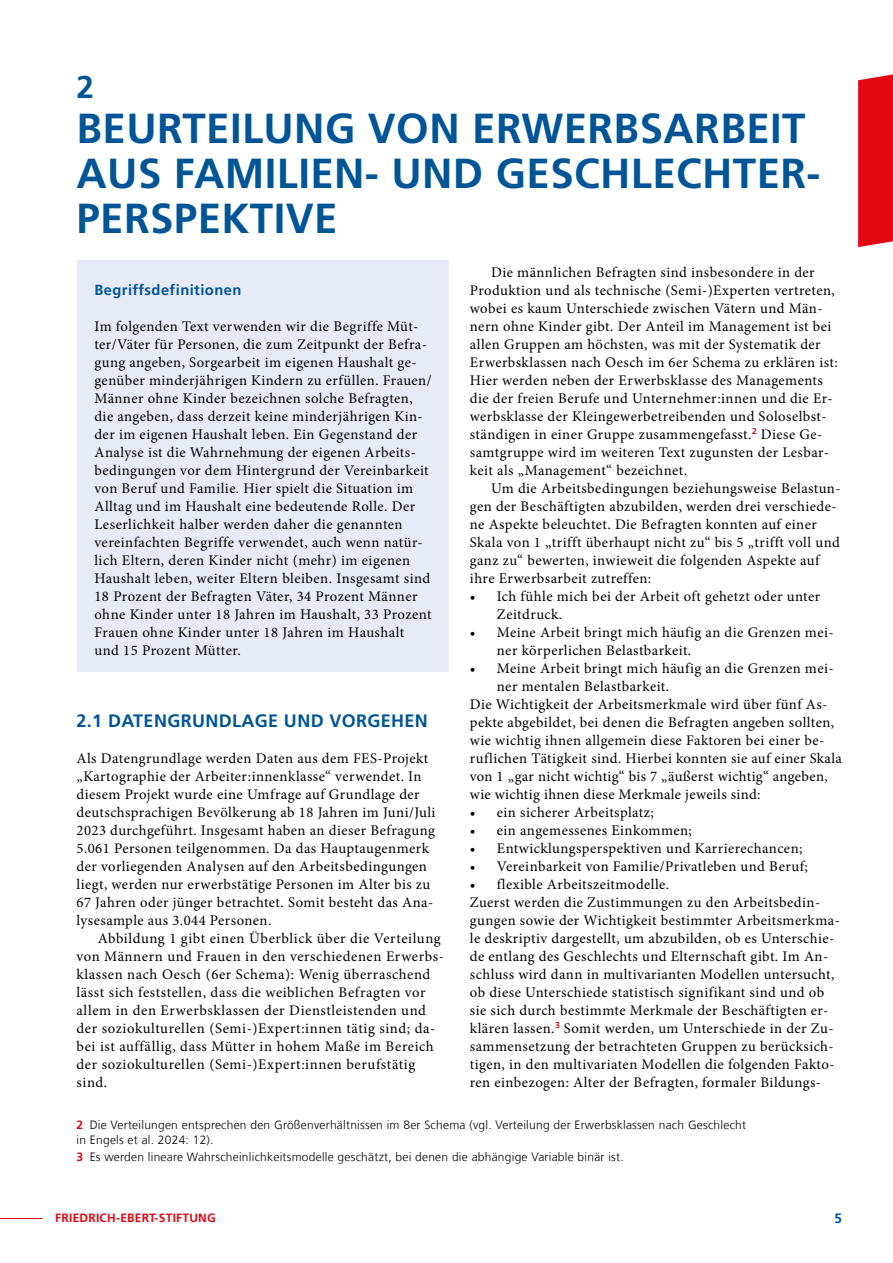
<style>
.page{position:relative;width:893px;height:1263px;background:#fff}
.page>*{position:absolute;margin:0;border:0;box-sizing:border-box;transform-origin:0 0}
.t1{font:700 42px/45px "Frutiger LT Com";letter-spacing:.01em;color:#005597}
.t2{font:700 31.5px "Frutiger LT Com";color:#005597}
.t3{font:700 18px "Frutiger LT Com";letter-spacing:.02em;color:#005597}
.t4{font:14.7px/18px "Minion Pro";letter-spacing:.03em;color:#000}
.t5{font:700 14.7px "Frutiger LT Com";letter-spacing:.03em;color:#005597}
.t6{font:700 13.5px "Frutiger LT Com";color:#005597}
.t7{font:300 12px/15px "Frutiger LT Com";letter-spacing:.02em;color:#000}
.t8{font:700 12px "Frutiger LT Com";letter-spacing:.02em;color:#e30613}
.s1{font-weight:700;color:#e30613}
</style>
<div class="page">
<div style="left:77px;top:260px;width:372px;height:412px;background:#e7eaf7"></div>
<hr style="left:0;top:1218px;width:43px;height:1px;background:#e30613">
<div style="left:858px;top:74px;width:35px;height:173px;background:#e30613"></div>
<h2 class="t2" style="left:77px;top:69px;width:19px">2</h2>
<h1 class="t1" style="left:77px;top:106px;width:745px">BEURTEILUNG VON ERWERBSARBEIT<br>AUS FAMILIEN- UND GESCHLECHTER-<br>PERSPEKTIVE</h1>
<p class="t5" style="left:94px;top:281px;width:148px">Begriffsdefinitionen</p>
<p class="t4" style="left:94px;top:317px;width:339px">Im folgenden Text verwenden wir die Begriffe Müt&shy;ter/Väter für Personen, die zum Zeitpunkt der Befra&shy;gung angeben, Sorgearbeit im eigenen Haushalt ge&shy;genüber minderjährigen Kindern zu erfüllen. Frauen/ Männer ohne Kinder bezeichnen solche Befragten, die angeben, dass derzeit keine minderjährigen Kin&shy;der im eigenen Haushalt leben. Ein Gegenstand der Analyse ist die Wahrnehmung der eigenen Arbeits&shy;bedingungen vor dem Hintergrund der Vereinbarkeit von Beruf und Familie. Hier spielt die Situation im Alltag und im Haushalt eine bedeutende Rolle. Der Leserlichkeit halber werden daher die genannten vereinfachten Begriffe verwendet, auch wenn natür&shy;lich Eltern, deren Kinder nicht (mehr) im eigenen Haushalt leben, weiter Eltern bleiben. Insgesamt sind 18 Prozent der Befragten Väter, 34 Prozent Männer ohne Kinder unter 18 Jahren im Haushalt, 33 Prozent Frauen ohne Kinder unter 18 Jahren im Haushalt und 15 Prozent Mütter.</p>
<p class="t3" style="left:77px;top:710px;width:353px">2.1 DATENGRUNDLAGE UND VORGEHEN</p>
<p class="t4" style="left:77px;top:749px;width:361px">Als Datengrundlage werden Daten aus dem FES-Projekt „Kartographie der Arbeiter:innenklasse“ verwendet. In diesem Projekt wurde eine Umfrage auf Grundlage der deutschsprachigen Bevölkerung ab 18 Jahren im Juni/Juli 2023 durchgeführt. Insgesamt haben an dieser Befragung 5.061 Personen teilgenommen. Da das Hauptaugenmerk der vorliegenden Analysen auf den Arbeitsbedingungen liegt, werden nur erwerbstätige Personen im Alter bis zu 67 Jahren oder jünger betrachtet. Somit besteht das Ana&shy;lysesample aus 3.044 Personen.</p>
<p class="t4" style="left:77px;top:929px;width:369px;text-indent:21px">Abbildung 1 gibt einen Überblick über die Verteilung von Männern und Frauen in den verschiedenen Erwerbs&shy;klassen nach Oesch (6er Schema): Wenig überraschend lässt sich feststellen, dass die weiblichen Befragten vor allem in den Erwerbsklassen der Dienstleistenden und der soziokulturellen (Semi-)Expert:innen tätig sind; da&shy;bei ist auffällig, dass Mütter in hohem Maße im Bereich der soziokulturellen (Semi-)Expert:innen berufstätig sind.</p>
<p class="t4" style="left:470px;top:263px;width:369px;text-indent:21px">Die männlichen Befragten sind insbesondere in der Produktion und als technische (Semi-)Experten vertreten, wobei es kaum Unterschiede zwischen Vätern und Män&shy;nern ohne Kinder gibt. Der Anteil im Management ist bei allen Gruppen am höchsten, was mit der Systematik der Erwerbsklassen nach Oesch im 6er Schema zu erklären ist:<br>Hier werden neben der Erwerbsklasse des Managements die der freien Berufe und Unternehmer:innen und die Er&shy;werbsklasse der Kleingewerbetreibenden und Soloselbst&shy;ständigen in einer Gruppe zusammengefasst.<sup>2</sup> Diese Ge&shy;samtgruppe wird im weiteren Text zugunsten der Lesbar&shy;keit als „Management“ bezeichnet.</p>
<p class="t4" style="left:470px;top:479px;width:372px;text-indent:21px">Um die Arbeitsbedingungen beziehungsweise Belastun&shy;gen der Beschäftigten abzubilden, werden drei verschiede&shy;ne Aspekte beleuchtet. Die Befragten konnten auf einer Skala von 1 „trifft überhaupt nicht zu“ bis 5 „trifft voll und ganz zu“ bewerten, inwieweit die folgenden Aspekte auf ihre Erwerbsarbeit zutreffen:</p>
<p class="t4" style="left:497px;top:587px;width:325px;text-indent:-27px">• Ich fühle mich bei der Arbeit oft gehetzt oder unter<br>Zeitdruck.</p>
<p class="t4" style="left:497px;top:623px;width:338px;text-indent:-27px">• Meine Arbeit bringt mich häufig an die Grenzen mei&shy;ner körperlichen Belastbarkeit.</p>
<p class="t4" style="left:470px;top:659px;width:365px">• Meine Arbeit bringt mich häufig an die Grenzen mei-</p>
<p class="t4" style="left:497px;top:677px;width:174px">ner mentalen Belastbarkeit.</p>
<p class="t4" style="left:470px;top:695px;width:359px">Die Wichtigkeit der Arbeitsmerkmale wird über fünf As-</p>
<p class="t4" style="left:470px;top:713px;width:366px">pekte abgebildet, bei denen die Befragten angeben sollten,</p>
<p class="t4" style="left:470px;top:731px;width:356px">wie wichtig ihnen allgemein diese Faktoren bei einer be-</p>
<p class="t4" style="left:470px;top:749px;width:374px">ruflichen Tätigkeit sind. Hierbei konnten sie auf einer Skala</p>
<p class="t4" style="left:470px;top:767px;width:359px">von 1 „gar nicht wichtig“ bis 7 „äußerst wichtig“ angeben,</p>
<p class="t4" style="left:470px;top:785px;width:292px">wie wichtig ihnen diese Merkmale jeweils sind:</p>
<p class="t4" style="left:470px;top:803px;width:185px">• ein sicherer Arbeitsplatz;</p>
<p class="t4" style="left:470px;top:821px;width:224px">• ein angemessenes Einkommen;</p>
<p class="t4" style="left:470px;top:839px;width:334px">• Entwicklungsperspektiven und Karrierechancen;</p>
<p class="t4" style="left:470px;top:857px;width:339px">• Vereinbarkeit von Familie/Privatleben und Beruf;</p>
<p class="t4" style="left:470px;top:875px;width:372px">• flexible Arbeitszeitmodelle.<br>Zuerst werden die Zustimmungen zu den Arbeitsbedin&shy;gungen sowie der Wichtigkeit bestimmter Arbeitsmerkma&shy;le deskriptiv dargestellt, um abzubilden, ob es Unterschie&shy;de entlang des Geschlechts und Elternschaft gibt. Im An&shy;schluss wird dann in multivarianten Modellen untersucht, ob diese Unterschiede statistisch signifikant sind und ob sie sich durch bestimmte Merkmale der Beschäftigten er&shy;klären lassen.<sup>3</sup> Somit werden, um Unterschiede in der Zu&shy;sammensetzung der betrachteten Gruppen zu berücksich&shy;tigen, in den multivariaten Modellen die folgenden Fakto&shy;ren einbezogen: Alter der Befragten, formaler Bildungs-</p>
<p class="t7" style="left:77px;top:1117px;width:671px"><span class="s1">2</span> Die Verteilungen entsprechen den Größenverhältnissen im 8er Schema (vgl. Verteilung der Erwerbsklassen nach Geschlecht in Engels et al. 2024: 12).</p>
<p class="t7" style="left:77px;top:1149px;width:549px"><span class="s1">3</span> Es werden lineare Wahrscheinlichkeitsmodelle geschätzt, bei denen die abhängige Variable binär ist.</p>
<p class="t8" style="left:55px;top:1211px;width:162px">FRIEDRICH-EBERT-STIFTUNG</p>
<p class="t6" style="left:834px;top:1210px;width:9px">5</p>
</div>
